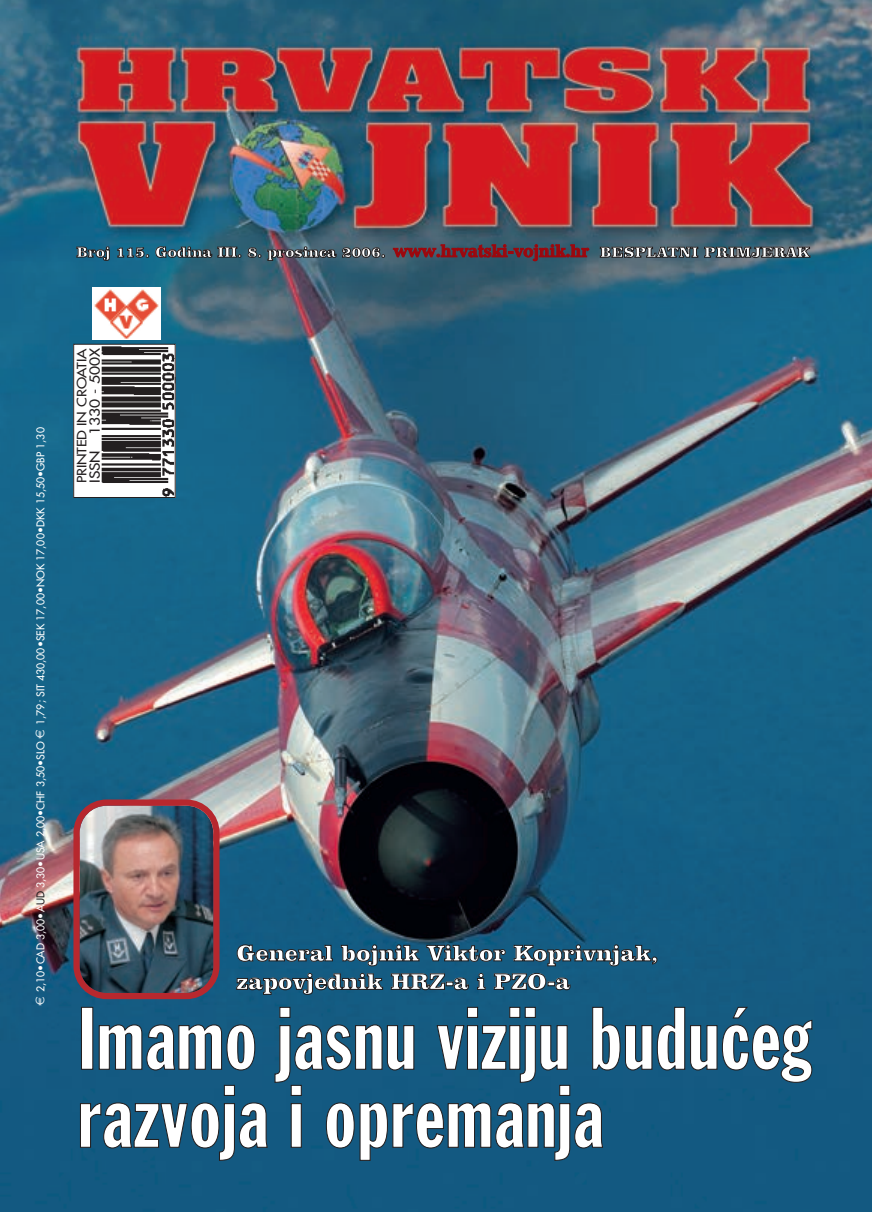
<style>
.page{position:relative;width:872px;height:1212px;background:#fff}
.page>*{position:absolute;margin:0;border:0;box-sizing:border-box;transform-origin:0 0}
.t1{font:extra-condensed 87px/78px "Franklin Gothic";letter-spacing:.01em;color:#fff}
.t2{font:900 27.75px/28.5px "Clarendon";color:#fff}
.t3{font:900 18px "Clarendon";color:#fff}
.t4{font:13.5px "Futura Roman";color:#231f20;scale:1.16 1}
.t5{font:12.6px "Futura Roman";letter-spacing:-.01em;color:#231f20;scale:1.16 1}
.t6{font:10.5px "Futura Roman";color:#fff}
.s1{font-family:"Candida BT";font-weight:700;color:#9d070d}
.s2{font-family:"Charcoal";font-size:13.5px}
.s3{color:#231f20}
</style>
<div class="page">
<img style="left:0;top:0;width:872px;height:1212px">
<svg style="left:76px;top:246px;width:34px;height:15px"></svg>
<svg style="left:117px;top:247px;width:32px;height:11px"></svg>
<svg style="left:155px;top:246px;width:86px;height:12px"></svg>
<svg style="left:248px;top:247px;width:13px;height:11px"></svg>
<svg style="left:267px;top:246px;width:69px;height:15px"></svg>
<svg style="left:342px;top:247px;width:43px;height:11px"></svg>
<svg style="left:600px;top:246px;width:98px;height:12px"></svg>
<svg style="left:704px;top:246px;width:106px;height:12px"></svg>
<svg style="left:393px;top:244px;width:196px;height:17px;background:#544150"></svg>
<img style="left:92px;top:288px;width:68px;height:51px">
<div style="left:74px;top:344px;width:101px;height:153px;background:#fff"></div>
<img style="left:98px;top:346px;width:75px;height:150px">
<div style="left:73px;top:344px;width:102px;height:154px;border:1px solid #231f20"></div>
<img style="left:73px;top:799px;width:146px;height:200px">
<div style="left:81px;top:1007px;width:12px;height:63px;border:1px solid #231f20"></div>
<svg style="left:98px;top:1024px;width:158px;height:47px;background:#165173"></svg>
<svg style="left:79px;top:1084px;width:189px;height:77px;background:#145479"></svg>
<svg style="left:274px;top:1006px;width:539px;height:155px;background:#14557a"></svg>
<svg style="left:237px;top:944px;width:96px;height:18px;background:#164a66"></svg>
<svg style="left:341px;top:944px;width:78px;height:22px;background:#164c6a"></svg>
<svg style="left:426px;top:944px;width:79px;height:18px"></svg>
<svg style="left:513px;top:944px;width:144px;height:22px;background:#174d6a"></svg>
<svg style="left:236px;top:973px;width:147px;height:22px;background:#174c6a"></svg>
<svg style="left:391px;top:973px;width:78px;height:17px"></svg>
<svg style="left:477px;top:973px;width:8px;height:17px"></svg>
<svg style="left:494px;top:973px;width:76px;height:17px"></svg>
<h3 class="t3" style="left:77px;top:240px;width:734px">Broj 115. Godina III. 8. prosinca 2006. <span class="s1">www.hrvatski-vojnik.hr</span> BESPLATNI PRIMJERAK</h3>
<p class="t6" style="left:35px;top:1005px;width:579px;rotate:-90deg"><span class="s2">€</span> 2,10•CAD 3,00•A<span class="s3">UD</span> 3,30•USA 2,00•CHF 3,50•SLO <span class="s2">€</span> 1,79; SIT 430,00•SEK 17,00•NOK 17,00•DKK 15,50•GBP 1,30</p>
<p class="t5" style="left:76px;top:483px;width:117px;rotate:-90deg">PRINTED IN CROATIA</p>
<p class="t4" style="left:88px;top:483px;width:118px;rotate:-90deg">ISSN 1330 - 500X</p>
<h2 class="t2" style="left:236px;top:937px;width:423px">General bojnik Viktor Koprivnjak, zapovjednik HRZ-a i PZO-a</h2>
<h1 class="t1" style="left:78px;top:1006px;width:734px">Imamo jasnu viziju buduÊeg razvoja i opremanja</h1>
</div>
